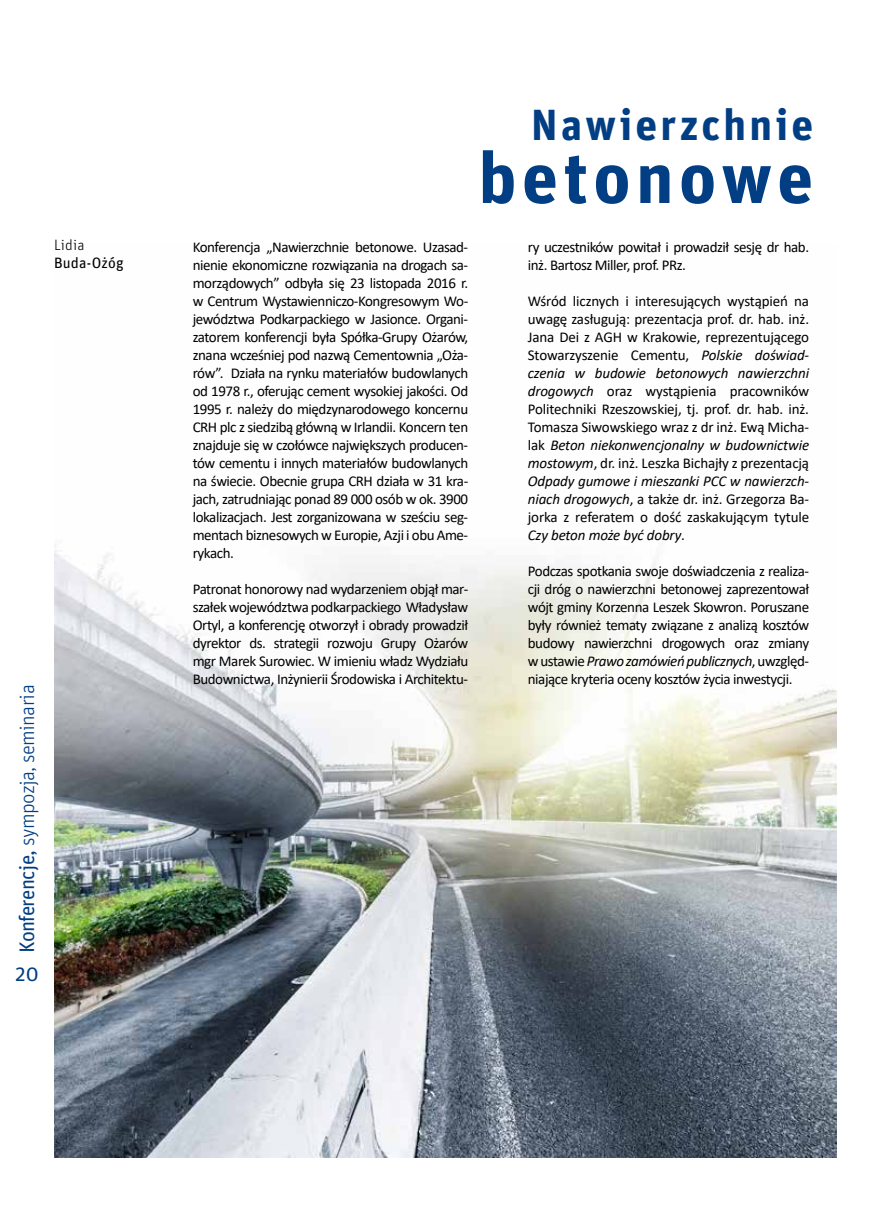
<style>
.page{position:relative;width:893px;height:1212px;background:#fff}
.page>*{position:absolute;margin:0;border:0;box-sizing:border-box;transform-origin:0 0}
.t1{font:700 72px "Unit Pro";letter-spacing:.075em;color:#023e84}
.t2{font:700 43.5px "Unit Pro";letter-spacing:.075em;color:#023e84}
.t3{font:300 21px "Unit Pro";letter-spacing:-.03em;color:#023e84}
.t4{font:21px "Unit Pro";color:#023e84}
.t5{font:15px/18px "Calibri";letter-spacing:-.03em;color:#000;text-align:justify}
.t6{font:15px "Unit Pro";letter-spacing:.015em;color:#000}
.t7{font:300 15px "Unit Pro";letter-spacing:.015em;color:#000}
.s1{font-weight:400}
.s2{font-style:italic}
</style>
<div class="page">
<img style="left:54px;top:546px;width:783px;height:612px">
<p class="t7" style="left:54px;top:236px;width:32px">Lidia</p>
<p class="t6" style="left:54px;top:253px;width:71px">Buda-Ożóg</p>
<h3 class="t3" style="left:15px;top:953px;width:270px;rotate:-90deg"><span class="s1">Konferencje,</span> sympozja, seminaria</h3>
<h3 class="t4" style="left:15px;top:960px;width:25px">20</h3>
<h2 class="t2" style="left:531px;top:96px;width:283px">Nawierzchnie</h2>
<h1 class="t1" style="left:479px;top:131px;width:336px">betonowe</h1>
<p class="t5" style="left:193px;top:238px;width:277px">Konferencja „Nawierzchnie betonowe. Uzasad&shy;nienie ekonomiczne rozwiązania na drogach sa&shy;morządowych” odbyła się 23 listopada 2016 r. w Centrum Wystawienniczo-Kongresowym Wo&shy;jewództwa Podkarpackiego w Jasionce. Organi&shy;zatorem konferencji była Spółka-Grupy Ożarów, znana wcześniej pod nazwą Cementownia „Oża&shy;rów”. Działa na rynku materiałów budowlanych od 1978 r., oferując cement wysokiej jakości. Od 1995 r. należy do międzynarodowego koncernu CRH plc z siedzibą główną w Irlandii. Koncern ten znajduje się w czołówce największych producen&shy;tów cementu i innych materiałów budowlanych na świecie. Obecnie grupa CRH działa w 31 kra&shy;jach, zatrudniając ponad 89 000 osób w ok. 3900 lokalizacjach. Jest zorganizowana w sześciu seg&shy;mentach biznesowych w Europie, Azji i obu Ame&shy;rykach.</p>
<p class="t5" style="left:193px;top:580px;width:277px">Patronat honorowy nad wydarzeniem objął mar&shy;szałek województwa podkarpackiego Władysław Ortyl, a konferencję otworzył i obrady prowadził dyrektor ds. strategii rozwoju Grupy Ożarów mgr Marek Surowiec. W imieniu władz Wydziału Budownictwa, Inżynierii Środowiska i Architektu-</p>
<p class="t5" style="left:528px;top:238px;width:283px">ry uczestników powitał i prowadził sesję dr hab. inż. Bartosz Miller, prof. PRz.</p>
<p class="t5" style="left:528px;top:292px;width:283px">Wśród licznych i interesujących wystąpień na uwagę zasługują: prezentacja prof. dr. hab. inż.<br>Jana Dei z AGH w Krakowie, reprezentującego Stowarzyszenie Cementu, <span class="s2">Polskie doświad&shy;czenia w budowie betonowych nawierzchni drogowych</span> oraz wystąpienia pracowników Politechniki Rzeszowskiej, tj. prof. dr. hab. inż.<br>Tomasza Siwowskiego wraz z dr inż. Ewą Micha&shy;lak <span class="s2">Beton niekonwencjonalny w budownictwie mostowym</span>, dr. inż. Leszka Bichajły z prezentacją <span class="s2">Odpady gumowe i mieszanki PCC w nawierzch&shy;niach drogowych</span>, a także dr. inż. Grzegorza Ba&shy;jorka z referatem o dość zaskakującym tytule <span class="s2">Czy beton może być dobry</span>.</p>
<p class="t5" style="left:528px;top:562px;width:283px">Podczas spotkania swoje doświadczenia z realiza&shy;cji dróg o nawierzchni betonowej zaprezentował wójt gminy Korzenna Leszek Skowron. Poruszane były również tematy związane z analizą kosztów budowy nawierzchni drogowych oraz zmiany w ustawie <span class="s2">Prawo zamówień publicznych</span>, uwzględ&shy;niające kryteria oceny kosztów życia inwestycji.</p>
</div>
